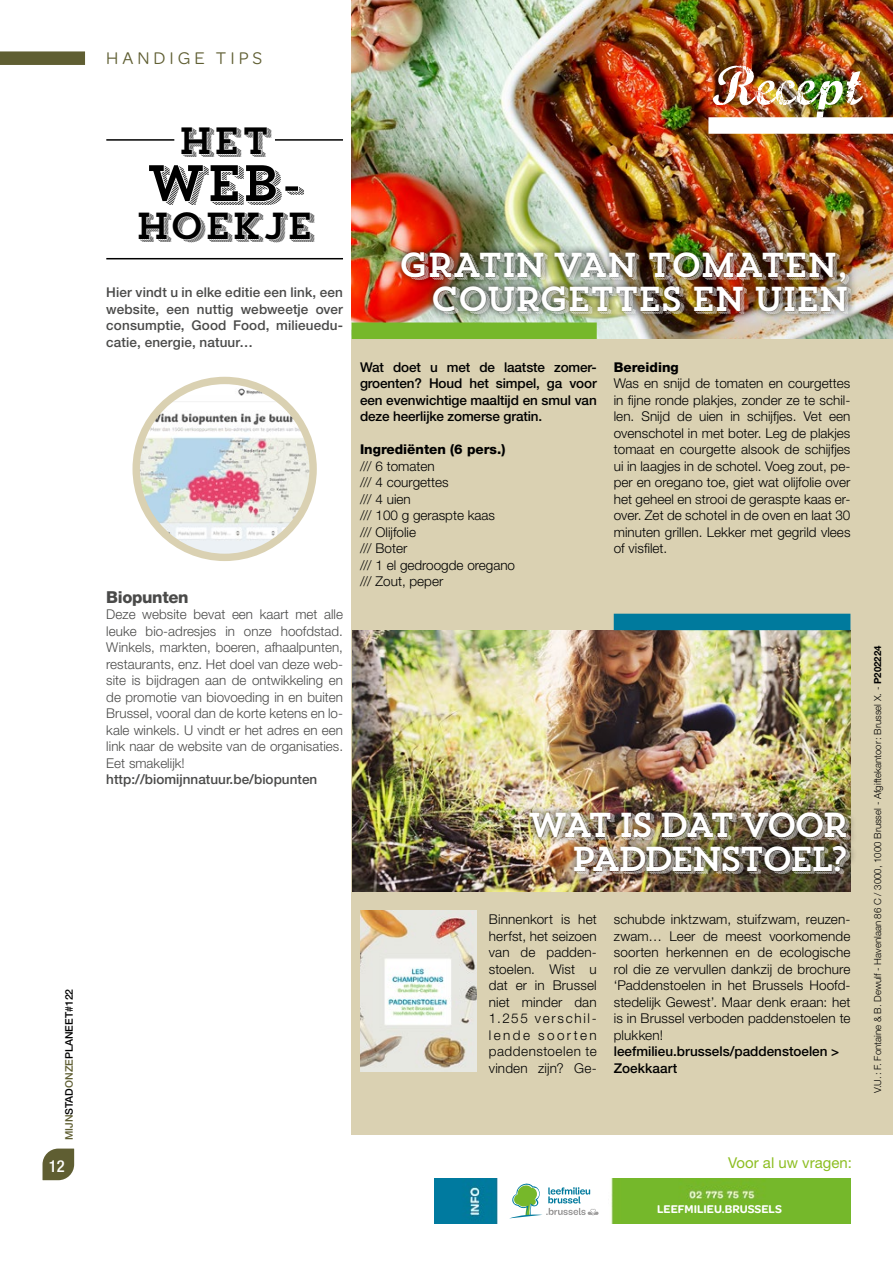
<style>
.page{position:relative;width:893px;height:1263px;background:#fff}
.page>*{position:absolute;margin:0;border:0;box-sizing:border-box;transform-origin:0 0}
.t1{font:56.7px "Marcelle Script";color:#fff}
.t2{font:51px "Trend Slab Four";color:#000}
.t3{font:37.8px "Trend Slab Four";color:#000}
.t4{font:37.5px "Trend Slab Four";letter-spacing:-.01em;color:#000}
.t5{font:34.5px/34.5px "Trend Slab Four";letter-spacing:-.105em;color:#fff;text-align:right}
.t6{font:34.5px/34.5px "Trend Slab Four";letter-spacing:-.13em;color:#fff;text-align:right}
.t7{font:18px "Omnes";letter-spacing:.22em;color:#5f5e32}
.t8{font:800 16.5px "Helvetica Neue";letter-spacing:-.02em;color:#4a4a49}
.t9{font:500 condensed 16.5px "Helvetica Neue";color:#fff}
.t10{font:15px "Helvetica Neue";color:#8dbe22}
.t11{font:300 13.5px/16.5px "Helvetica Neue LT Std";letter-spacing:.005em;color:#000;text-align:justify}
.t12{font:300 13.5px/16.5px "Helvetica Neue";letter-spacing:.005em;color:#4a4a49;text-align:justify}
.t13{font:500 13.5px/16.5px "Helvetica Neue LT Std";letter-spacing:-.01em;color:#000}
.t14{font:500 13.5px/16.5px "Helvetica Neue";letter-spacing:.01em;color:#4a4a49;text-align:justify}
.t15{font:800 13.5px "Helvetica Neue LT Std";color:#000}
.t16{font:600 12px "Omnes";letter-spacing:-.03em;color:#fff;scale:.9 1}
.t17{font:600 12px "Omnes";color:#fff}
.t18{font:500 10.5px "Helvetica Neue LT Std";color:#000}
.t19{font:300 9.75px "Helvetica Neue";color:#000}
.s1{color:#5f5e32}
.s2{font-weight:700}
</style>
<div class="page">
<div style="left:352px;top:0;width:541px;height:1135px;background:#dad1b2"></div>
<svg style="left:43px;top:1148px;width:31px;height:32px"></svg>
<div style="left:0;top:51px;width:85px;height:14px;background:#5f5e32"></div>
<img style="left:140px;top:382px;width:173px;height:175px">
<div style="left:132px;top:377px;width:185px;height:184px;border:7px solid #dad1b2;border-radius:50%"></div>
<img style="left:352px;top:0;width:541px;height:339px">
<img style="left:352px;top:630px;width:498px;height:261px">
<div style="left:522px;top:804px;width:336px;height:78px;background:#000;opacity:.75"></div>
<img style="left:360px;top:911px;width:116px;height:160px">
<div style="left:394px;top:244px;width:464px;height:78px;background:#000;opacity:.88"></div>
<div style="left:614px;top:614px;width:236px;height:16px;background:#007a9d"></div>
<div style="left:351px;top:322px;width:246px;height:17px;background:#76b82a"></div>
<hr style="left:106px;top:258px;width:237px;height:1px;background:#000">
<hr style="left:106px;top:139px;width:68px;height:2px;background:#000">
<hr style="left:275px;top:139px;width:68px;height:2px;background:#000">
<div style="left:708px;top:117px;width:185px;height:17px;background:#fff"></div>
<img style="left:434px;top:1178px;width:416px;height:46px">
<div style="left:499px;top:1176px;width:109px;height:49px;background:#fff"></div>
<svg style="left:510px;top:1183px;width:89px;height:35px"></svg>
<p class="t18" style="left:63px;top:1140px;width:153px;rotate:-90deg"><span class="s1">MIJN</span>STAD<span class="s1">ONZE</span>PLANEET#122</p>
<p class="t9" style="left:49px;top:1156px;width:17px">12</p>
<h3 class="t7" style="left:106px;top:46px;width:158px">HANDIGE TIPS</h3>
<h3 class="t3" style="left:178px;top:116px;width:95px">Het</h3>
<h2 class="t2" style="left:144px;top:151px;width:162px">WEB-</h2>
<h3 class="t4" style="left:136px;top:202px;width:180px">HOEKJE</h3>
<p class="t14" style="left:106px;top:284px;width:238px">Hier vindt u in elke editie een link, een website, een nuttig webweetje over consumptie, Good Food, milieuedu&shy;catie, energie, natuur…</p>
<p class="t8" style="left:106px;top:587px;width:84px">Biopunten</p>
<p class="t12" style="left:106px;top:606px;width:238px">Deze website bevat een kaart met alle leuke bio-adresjes in onze hoofdstad.<br>Winkels, markten, boeren, afhaalpunten, restaurants, enz. Het doel van deze web&shy;site is bijdragen aan de ontwikkeling en de promotie van biovoeding in en buiten Brussel, vooral dan de korte ketens en lo&shy;kale winkels. U vindt er het adres en een link naar de website van de organisaties.<br>Eet smakelijk!</p>
<p class="t14" style="left:106px;top:771px;width:213px">http://biomijnnatuur.be/biopunten</p>
<h1 class="t1" style="left:711px;top:45px;width:152px">Recept</h1>
<h3 class="t5" style="left:398px;top:248px;width:454px">GRATIN VAN TOMATEN,<br>COURGETTES EN UIEN</h3>
<p class="t13" style="left:360px;top:358px;width:238px;text-align:justify">Wat doet u met de laatste zomer&shy;groenten? Houd het simpel, ga voor een evenwichtige maaltijd en smul van deze heerlijke zomerse gratin.</p>
<p class="t15" style="left:360px;top:441px;width:147px">Ingrediënten (6 pers.)</p>
<p class="t11" style="left:360px;top:457px;width:157px;text-align:left">/// 6 tomaten<br>/// 4 courgettes<br>/// 4 uien<br>/// 100 g geraspte kaas<br>/// Olijfolie<br>/// Boter<br>/// 1 el gedroogde oregano /// Zout, peper</p>
<p class="t15" style="left:614px;top:359px;width:67px">Bereiding</p>
<p class="t11" style="left:614px;top:375px;width:238px">Was en snijd de tomaten en courgettes in fijne ronde plakjes, zonder ze te schil&shy;len. Snijd de uien in schijfjes. Vet een ovenschotel in met boter. Leg de plakjes tomaat en courgette alsook de schijfjes ui in laagjes in de schotel. Voeg zout, pe&shy;per en oregano toe, giet wat olijfolie over het geheel en strooi de geraspte kaas er&shy;over. Zet de schotel in de oven en laat 30 minuten grillen. Lekker met gegrild vlees of visfilet.</p>
<h3 class="t6" style="left:527px;top:808px;width:324px">WAT IS DAT VOOR<br>PADDENSTOEL?</h3>
<p class="t11" style="left:489px;top:911px;width:109px">Binnenkort is het herfst, het seizoen van de padden&shy;stoelen. Wist u dat er in Brussel niet minder dan 1.255 verschil&shy;lende soorten paddenstoelen te vinden zijn? Ge-</p>
<p class="t11" style="left:614px;top:911px;width:238px">schubde inktzwam, stuifzwam, reuzen&shy;zwam… Leer de meest voorkomende soorten herkennen en de ecologische rol die ze vervullen dankzij de brochure ‘Paddenstoelen in het Brussels Hoofd&shy;stedelijk Gewest’. Maar denk eraan: het is in Brussel verboden paddenstoelen te plukken!</p>
<p class="t13" style="left:614px;top:1043px;width:227px">leefmilieu.brussels/paddenstoelen &gt;<br>Zoekkaart</p>
<p class="t19" style="left:872px;top:1093px;width:449px;rotate:-90deg">V.U.: F. Fontaine &amp; B. Dewulf - Havenlaan 86 C / 3000, 1000 Brussel - Afgiftekantoor: Brussel X. - <span class="s2">P202224</span></p>
<p class="t10" style="left:728px;top:1154px;width:125px">Voor al uw vragen:</p>
<p class="t17" style="left:657px;top:1200px;width:126px">LEEFMILIEU.BRUSSELS</p>
<p class="t16" style="left:648px;top:1200px;width:187px">WWW.ENVIRONNEMENT.BRUSSELS</p>
</div>
